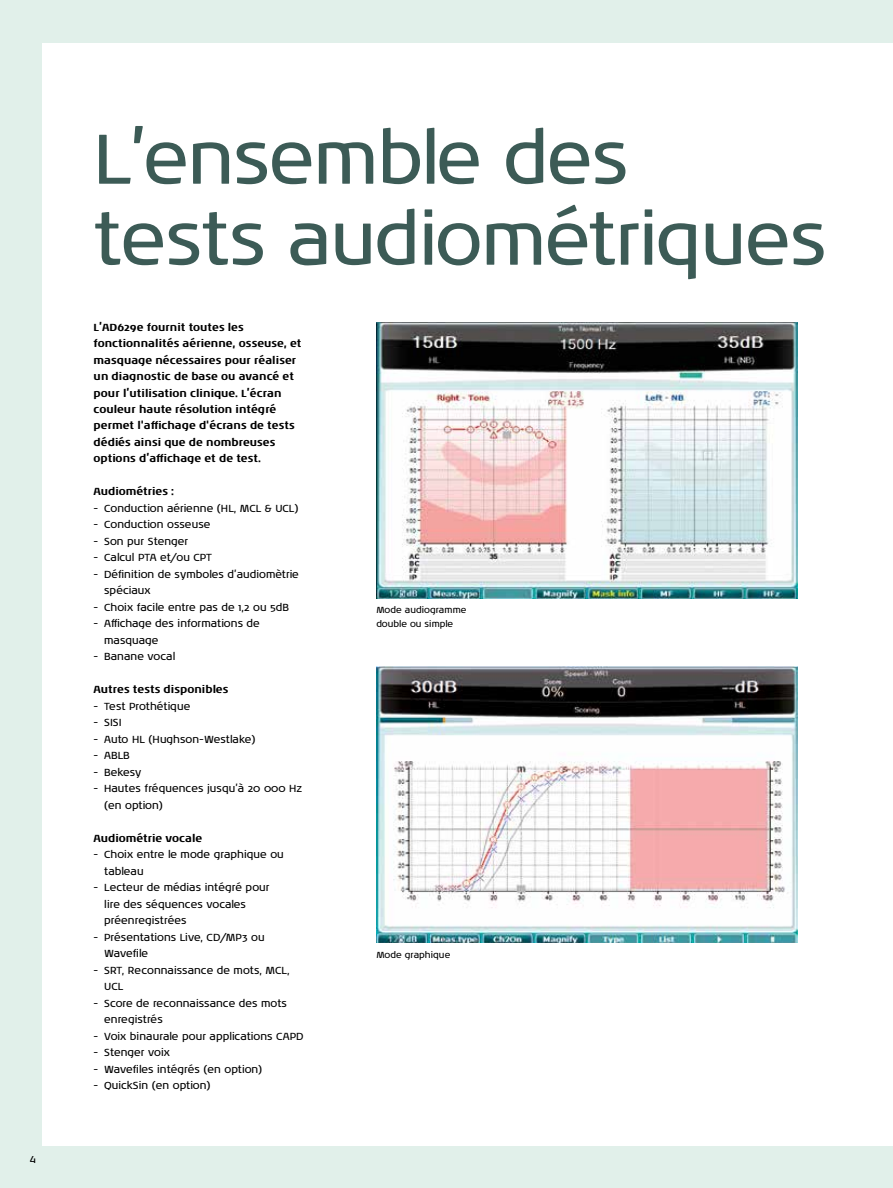
<style>
.page{position:relative;width:893px;height:1188px;background:#e1f0ea}
.page>*{position:absolute;margin:0;border:0;box-sizing:border-box;transform-origin:0 0}
.t1{font:72px/81px "Noa LT Pro";letter-spacing:-.015em;color:#3c5b56}
.t2{font:10.5px/16.5px "Noa LT Pro";color:#000}
.t3{font:700 10.5px/16.5px "Noa LT Pro";color:#000}
.t4{font:9px/13.5px "Noa LT Pro";letter-spacing:.005em;color:#000}
</style>
<div class="page">
<div style="left:43px;top:43px;width:850px;height:1102px;background:#fff"></div>
<img style="left:376px;top:666px;width:421px;height:277px">
<img style="left:376px;top:322px;width:421px;height:277px">
<p class="t2" style="left:30px;top:1150px;width:8px">4</p>
<h1 class="t1" style="left:94px;top:116px;width:735px">L’ensemble des<br>tests audiométriques</h1>
<p class="t3" style="left:94px;top:318px;width:210px">L’AD629e fournit toutes les fonctionnalités aérienne, osseuse, et masquage nécessaires pour réaliser un diagnostic de base ou avancé et pour l’utilisation clinique. L’écran couleur haute résolution intégré permet l'affichage d'écrans de tests dédiés ainsi que de nombreuses options d’affichage et de test.</p>
<p class="t3" style="left:94px;top:483px;width:82px">Audiométries :</p>
<p class="t2" style="left:94px;top:500px;width:206px">- Conduction aérienne (HL, MCL &amp; UCL)</p>
<p class="t2" style="left:94px;top:516px;width:118px">- Conduction osseuse</p>
<p class="t2" style="left:94px;top:533px;width:96px">- Son pur Stenger</p>
<p class="t2" style="left:94px;top:549px;width:120px">- Calcul PTA et/ou CPT</p>
<p class="t2" style="left:104px;top:566px;width:196px;text-indent:-11px">- Définition de symboles d’audiomètrie spéciaux</p>
<p class="t2" style="left:94px;top:599px;width:197px">- Choix facile entre pas de 1,2 ou 5dB</p>
<p class="t2" style="left:104px;top:615px;width:157px;text-indent:-11px">- Affichage des informations de masquage</p>
<p class="t2" style="left:94px;top:648px;width:83px">- Banane vocal</p>
<p class="t3" style="left:94px;top:681px;width:136px">Autres tests disponibles</p>
<p class="t2" style="left:94px;top:698px;width:98px">- Test Prothétique</p>
<p class="t2" style="left:94px;top:714px;width:30px">- SISI</p>
<p class="t2" style="left:94px;top:731px;width:163px">- Auto HL (Hughson-Westlake)</p>
<p class="t2" style="left:94px;top:747px;width:38px">- ABLB</p>
<p class="t2" style="left:94px;top:764px;width:49px">- Bekesy</p>
<p class="t2" style="left:104px;top:780px;width:200px;text-indent:-11px">- Hautes fréquences jusqu’à 20 000 Hz (en option)</p>
<p class="t3" style="left:94px;top:829px;width:110px">Audiométrie vocale</p>
<p class="t2" style="left:104px;top:846px;width:181px;text-indent:-11px">- Choix entre le mode graphique ou tableau</p>
<p class="t2" style="left:104px;top:879px;width:167px;text-indent:-11px">- Lecteur de médias intégré pour lire des séquences vocales préenregistrées</p>
<p class="t2" style="left:104px;top:929px;width:162px;text-indent:-11px">- Présentations Live, CD/MP3 ou<br>Wavefile</p>
<p class="t2" style="left:104px;top:962px;width:187px;text-indent:-11px">- SRT, Reconnaissance de mots, MCL,<br>UCL</p>
<p class="t2" style="left:104px;top:995px;width:184px;text-indent:-11px">- Score de reconnaissance des mots enregistrés</p>
<p class="t2" style="left:94px;top:1028px;width:211px">- Voix binaurale pour applications CAPD</p>
<p class="t2" style="left:94px;top:1044px;width:78px">- Stenger voix</p>
<p class="t2" style="left:94px;top:1061px;width:170px">- Wavefiles intégrés (en option)</p>
<p class="t2" style="left:94px;top:1077px;width:119px">- QuickSin (en option)</p>
<p class="t4" style="left:376px;top:603px;width:92px">Mode audiogramme double ou simple</p>
<p class="t4" style="left:376px;top:947px;width:75px">Mode graphique</p>
</div>
